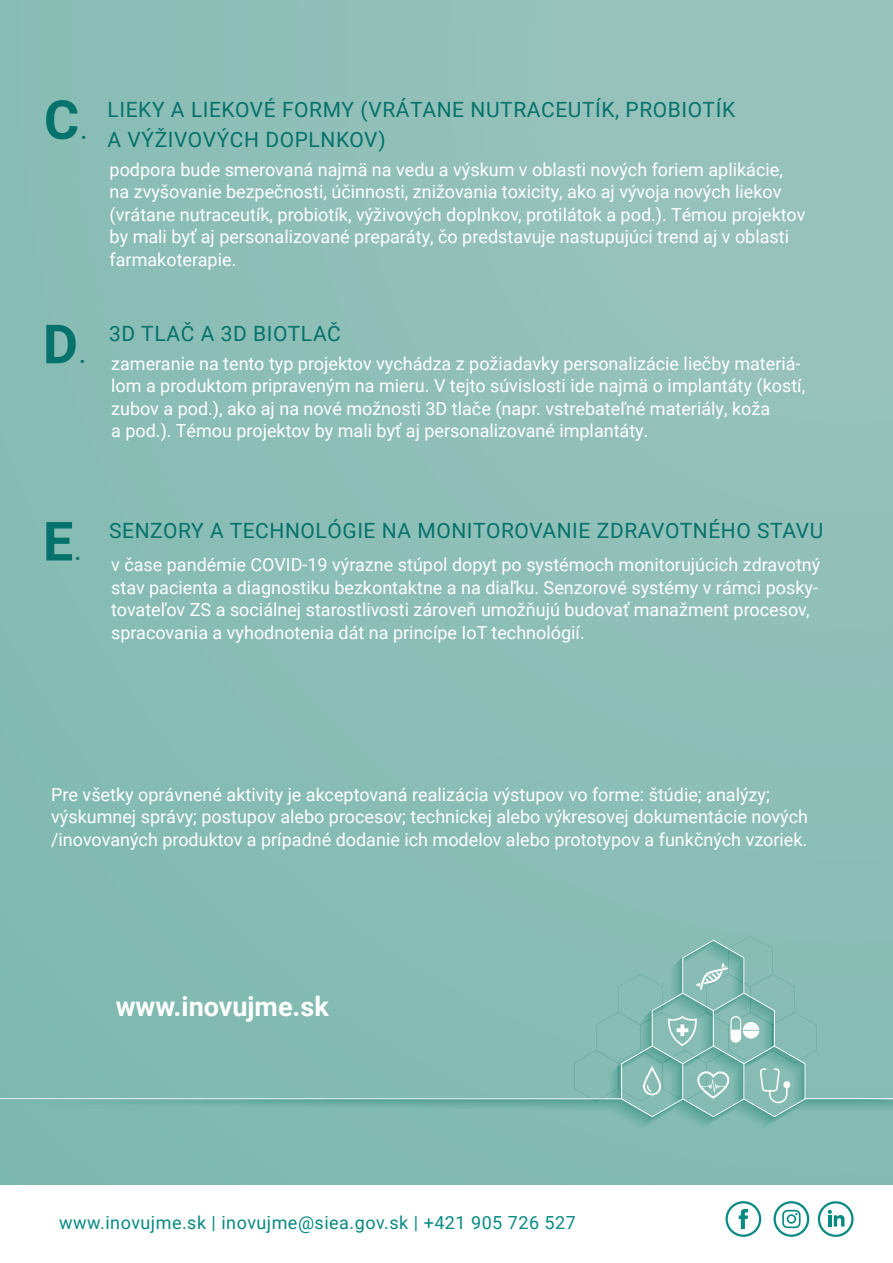
<style>
.page{position:relative;width:893px;height:1263px;background:#8cbeb6}
.page>*{position:absolute;margin:0;border:0;box-sizing:border-box;transform-origin:0 0}
.t1{font:700 54px "Roboto";color:#05726c}
.t2{font:700 27px "Roboto";color:#fff}
.t3{font:21px "Roboto";letter-spacing:.025em;color:#05726c}
.t4{font:700 21px "Roboto";color:#05726c}
.t5{font:18px/22.5px "Roboto";color:#fff}
.t6{font:18px "Roboto";letter-spacing:.025em;color:#078a82}
</style>
<div class="page">
<div style="left:0;top:1185px;width:893px;height:78px;background:#fff"></div>
<div style="left:818px;top:1201px;width:35px;height:36px;border:2px solid #078a82;border-radius:17px"></div>
<svg style="left:828px;top:1210px;width:16px;height:16px"></svg>
<div style="left:725px;top:1201px;width:36px;height:36px;border:2px solid #078a82;border-radius:17px"></div>
<svg style="left:739px;top:1209px;width:9px;height:20px"></svg>
<div style="left:773px;top:1201px;width:36px;height:36px;border:2px solid #078a82;border-radius:17px"></div>
<svg style="left:782px;top:1210px;width:19px;height:18px"></svg>
<div style="left:0;top:939px;width:893px;height:178px;background:#82bbb1"></div>
<svg style="left:574px;top:935px;width:243px;height:168px"></svg>
<h1 class="t1" style="left:44px;top:82px;width:37px">C</h1>
<p class="t4" style="left:81px;top:117px;width:8px">.</p>
<h1 class="t1" style="left:43px;top:306px;width:37px">D</h1>
<p class="t4" style="left:79px;top:341px;width:8px">.</p>
<p class="t3" style="left:108px;top:94px;width:629px">LIEKY A LIEKOVÉ FORMY (VRÁTANE NUTRACEUTÍK, PROBIOTÍK</p>
<p class="t3" style="left:108px;top:124px;width:280px">A VÝŽIVOVÝCH DOPLNKOV)</p>
<p class="t5" style="left:110px;top:157px;width:697px">podpora bude smerovaná najmä na vedu a výskum v oblasti nových foriem aplikácie, na zvyšovanie bezpečnosti, účinnosti, znižovania toxicity, ako aj vývoja nových liekov (vrátane nutraceutík, probiotík, výživových doplnkov, protilátok a pod.). Témou projektov by mali byť aj personalizované preparáty, čo predstavuje nastupujúci trend aj v oblasti farmakoterapie.</p>
<p class="t3" style="left:109px;top:318px;width:233px">3D TLAČ A 3D BIOTLAČ</p>
<p class="t5" style="left:111px;top:351px;width:695px">zameranie na tento typ projektov vychádza z požiadavky personalizácie liečby materiá&shy;lom a produktom pripraveným na mieru. V tejto súvislosti ide najmä o implantáty (kostí, zubov a pod.), ako aj na nové možnosti 3D tlače (napr. vstrebateľné materiály, koža<br>a pod.). Témou projektov by mali byť aj personalizované implantáty.</p>
<h1 class="t1" style="left:43px;top:503px;width:32px">E</h1>
<p class="t4" style="left:75px;top:538px;width:8px">.</p>
<p class="t3" style="left:109px;top:516px;width:716px">SENZORY A TECHNOLÓGIE NA MONITOROVANIE ZDRAVOTNÉHO STAVU</p>
<p class="t5" style="left:111px;top:553px;width:711px">v čase pandémie COVID-19 výrazne stúpol dopyt po systémoch monitorujúcich zdravotný stav pacienta a diagnostiku bezkontaktne a na diaľku. Senzorové systémy v rámci posky&shy;tovateľov ZS a sociálnej starostlivosti zároveň umožňujú budovať manažment procesov, spracovania a vyhodnotenia dát na princípe IoT technológií.</p>
<p class="t5" style="left:51px;top:783px;width:758px">Pre všetky oprávnené aktivity je akceptovaná realizácia výstupov vo forme: štúdie; analýzy; výskumnej správy; postupov alebo procesov; technickej alebo výkresovej dokumentácie nových /inovovaných produktov a prípadné dodanie ich modelov alebo prototypov a funkčných vzoriek.</p>
<h2 class="t2" style="left:116px;top:988px;width:215px">www.inovujme.sk</h2>
<p class="t6" style="left:59px;top:1210px;width:518px">www.inovujme.sk | inovujme@siea.gov.sk | +421 905 726 527</p>
</div>
